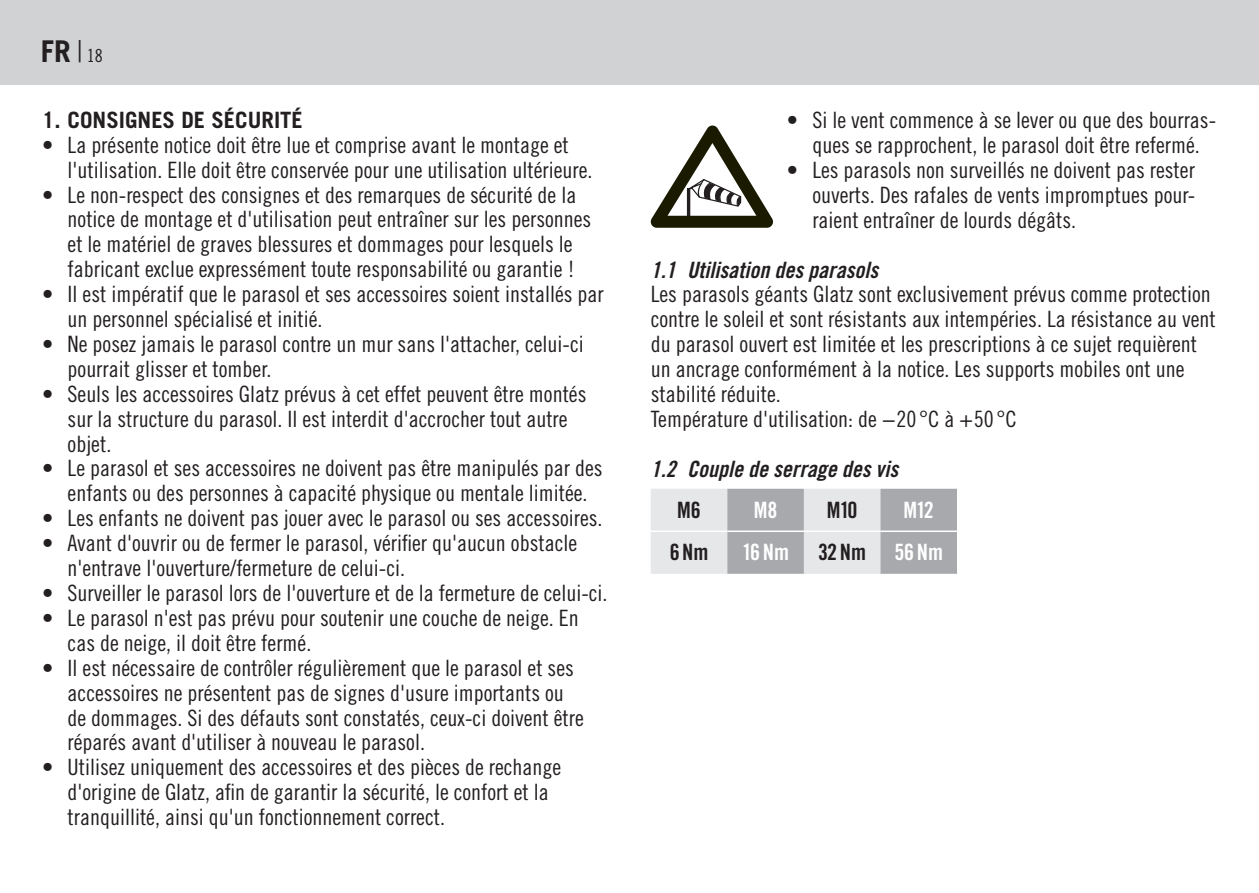
<style>
.page{position:relative;width:1259px;height:893px;background:#fff}
.page>*{position:absolute;margin:0;border:0;box-sizing:border-box;transform-origin:0 0}
.t1{font:700 30px "Trade Gothic";color:#231f20}
.copy_ohne_einzug{font:22.5px/24.9px "Trade Gothic Cond Eighteen";color:#231f20}
.copy_ohne_einzug-2{font:22.5px "Trade Gothic Bold Cond Twenty Obl";color:#231f20}
.copy_ohne_einzug-3{font:700 22.5px "Trade Gothic";color:#231f20}
.t2{font:22.5px "Trade Gothic Bold Cond Twenty";letter-spacing:-.005em;color:#fff}
.t3{font:22.5px "Trade Gothic Bold Cond Twenty";letter-spacing:-.005em;color:#231f20}
.s1{font-weight:300}
.s2{font-family:"Trade Gothic Cond Eighteen";font-weight:400;font-size:18px}
</style>
<div class="page">
<div style="left:0;top:0;width:1259px;height:85px;background:#d1d2d4"></div>
<svg style="left:651px;top:126px;width:122px;height:102px"></svg>
<svg style="left:651px;top:489px;width:306px;height:85px;background:#c7c8cb"></svg>
<hr style="left:651px;top:530px;width:76px;height:2px;background:#fff">
<hr style="left:727px;top:530px;width:77px;height:2px;background:#fff">
<hr style="left:804px;top:530px;width:76px;height:2px;background:#fff">
<hr style="left:880px;top:530px;width:77px;height:2px;background:#fff">
<p class="t1" style="left:41px;top:33px;width:64px">FR<span class="s1">|</span> <span class="s2">18</span></p>
<p class="copy_ohne_einzug-3" style="left:42px;top:106px;width:262px">1. CONSIGNES DE SÉCURITÉ</p>
<p class="copy_ohne_einzug" style="left:68px;top:132px;width:526px;text-indent:-26px">• La présente notice doit être lue et comprise avant le montage et l'utilisation. Elle doit être conservée pour une utilisation ultérieure.</p>
<p class="copy_ohne_einzug" style="left:68px;top:182px;width:525px;text-indent:-26px">• Le non-respect des consignes et des remarques de sécurité de la notice de montage et d'utilisation peut entraîner sur les personnes et le matériel de graves blessures et dommages pour lesquels le fabricant exclue expressément toute responsabilité ou garantie !</p>
<p class="copy_ohne_einzug" style="left:68px;top:281px;width:538px;text-indent:-26px">• Il est impératif que le parasol et ses accessoires soient installés par un personnel spécialisé et initié.</p>
<p class="copy_ohne_einzug" style="left:68px;top:331px;width:518px;text-indent:-26px">• Ne posez jamais le parasol contre un mur sans l'attacher, celui-ci pourrait glisser et tomber.</p>
<p class="copy_ohne_einzug" style="left:68px;top:381px;width:520px;text-indent:-26px">• Seuls les accessoires Glatz prévus à cet effet peuvent être montés sur la structure du parasol. Il est interdit d'accrocher tout autre objet.</p>
<p class="copy_ohne_einzug" style="left:42px;top:456px;width:562px;text-align:center">• Le parasol et ses accessoires ne doivent pas être manipulés par des enfants ou des personnes à capacité physique ou mentale limitée.</p>
<p class="copy_ohne_einzug" style="left:42px;top:506px;width:562px">• Les enfants ne doivent pas jouer avec le parasol ou ses accessoires.</p>
<p class="copy_ohne_einzug" style="left:68px;top:530px;width:511px;text-indent:-26px">• Avant d'ouvrir ou de fermer le parasol, vérifier qu'aucun obstacle n'entrave l'ouverture/fermeture de celui-ci.</p>
<p class="copy_ohne_einzug" style="left:42px;top:580px;width:567px">• Surveiller le parasol lors de l'ouverture et de la fermeture de celui-ci.</p>
<p class="copy_ohne_einzug" style="left:68px;top:605px;width:513px;text-indent:-26px">• Le parasol n'est pas prévu pour soutenir une couche de neige. En cas de neige, il doit être fermé.</p>
<p class="copy_ohne_einzug" style="left:68px;top:655px;width:518px;text-indent:-26px">• Il est nécessaire de contrôler régulièrement que le parasol et ses accessoires ne présentent pas de signes d'usure importants ou de dommages. Si des défauts sont constatés, ceux-ci doivent être réparés avant d'utiliser à nouveau le parasol.</p>
<p class="copy_ohne_einzug" style="left:68px;top:755px;width:495px;text-indent:-26px">• Utilisez uniquement des accessoires et des pièces de rechange d'origine de Glatz, afin de garantir la sécurité, le confort et la tranquillité, ainsi qu'un fonctionnement correct.</p>
<p class="copy_ohne_einzug" style="left:787px;top:107px;width:431px;text-align:center">• Si le vent commence à se lever ou que des bourras&shy;ques se rapprochent, le parasol doit être refermé.</p>
<p class="copy_ohne_einzug" style="left:812px;top:157px;width:384px;text-align:justify;text-indent:-26px">• Les parasols non surveillés ne doivent pas rester ouverts. Des rafales de vents impromptues pour&shy;raient entraîner de lourds dégâts.</p>
<p class="copy_ohne_einzug-2" style="left:651px;top:256px;width:229px">1.1 Utilisation des parasols</p>
<p class="copy_ohne_einzug" style="left:651px;top:282px;width:566px">Les parasols géants Glatz sont exclusivement prévus comme protection contre le soleil et sont résistants aux intempéries. La résistance au vent du parasol ouvert est limitée et les prescriptions à ce sujet requièrent un ancrage conformément à la notice. Les supports mobiles ont une stabilité réduite.</p>
<p class="copy_ohne_einzug" style="left:651px;top:406px;width:367px">Température d'utilisation: de −20 °C à +50 °C</p>
<p class="copy_ohne_einzug-2" style="left:651px;top:455px;width:249px">1.2 Couple de serrage des vis</p>
<p class="t3" style="left:677px;top:496px;width:25px">M6</p>
<p class="t2" style="left:754px;top:496px;width:25px">M8</p>
<p class="t3" style="left:826px;top:496px;width:32px">M10</p>
<p class="t2" style="left:903px;top:496px;width:32px">M12</p>
<p class="t3" style="left:669px;top:539px;width:40px">6Nm</p>
<p class="t2" style="left:742px;top:539px;width:48px">16Nm</p>
<p class="t3" style="left:818px;top:539px;width:49px">32Nm</p>
<p class="t2" style="left:894px;top:539px;width:50px">56Nm</p>
</div>
